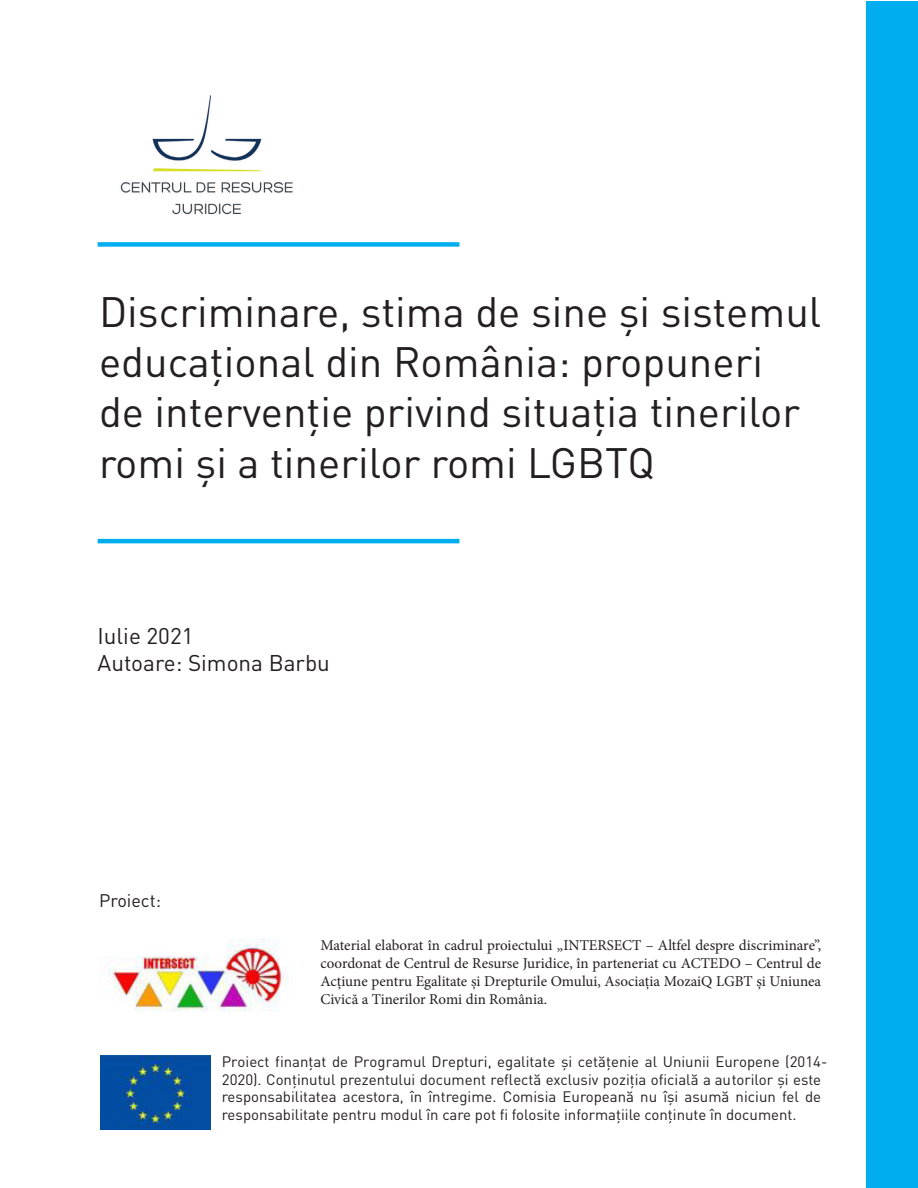
<style>
.page{position:relative;width:918px;height:1188px;background:#fff}
.page>*{position:absolute;margin:0;border:0;box-sizing:border-box;transform-origin:0 0}
.t1{font:42px/50.4px "DIN Pro";color:#231f20}
.t2{font:22.5px "DIN Pro";color:#231f20}
.t3{font:18px "DIN Pro";color:#231f20}
.t4{font:15px/17.5px "DIN Pro";color:#231f20}
.t5{font:15px/18px "Minion Pro";color:#231f20;text-align:justify}
</style>
<div class="page">
<div style="left:866px;top:1px;width:52px;height:1186px;background:#00aeef"></div>
<div style="left:98px;top:242px;width:361px;height:5px;background:#00aeef"></div>
<hr style="left:98px;top:539px;width:361px;height:4px;background:#00aeef">
<img style="left:108px;top:939px;width:180px;height:73px">
<img style="left:100px;top:1056px;width:111px;height:74px">
<img style="left:120px;top:95px;width:173px;height:120px">
<p class="t1" style="left:99px;top:284px;width:724px">Discriminare, stima de sine și sistemul educațional din România: propuneri<br>de intervenție privind situația tinerilor romi și a tinerilor romi LGBTQ</p>
<p class="t2" style="left:98px;top:621px;width:97px">Iulie 2021</p>
<p class="t2" style="left:98px;top:648px;width:234px">Autoare: Simona Barbu</p>
<p class="t3" style="left:99px;top:889px;width:64px">Proiect:</p>
<p class="t5" style="left:320px;top:936px;width:502px">Material elaborat în cadrul proiectului „INTERSECT – Altfel despre discriminare”, coordonat de Centrul de Resurse Juridice, în parteneriat cu ACTEDO – Centrul de Acțiune pentru Egalitate și Drepturile Omului, Asociația MozaiQ LGBT și Uniunea Civică a Tinerilor Romi din România.</p>
<p class="t4" style="left:222px;top:1052px;width:607px">Proiect finanțat de Programul Drepturi, egalitate și cetățenie al Uniunii Europene (2014- 2020). Conținutul prezentului document reflectă exclusiv poziția oficială a autorilor și este responsabilitatea acestora, în întregime. Comisia Europeană nu își asumă niciun fel de responsabilitate pentru modul în care pot fi folosite informațiile conținute în document.</p>
</div>
